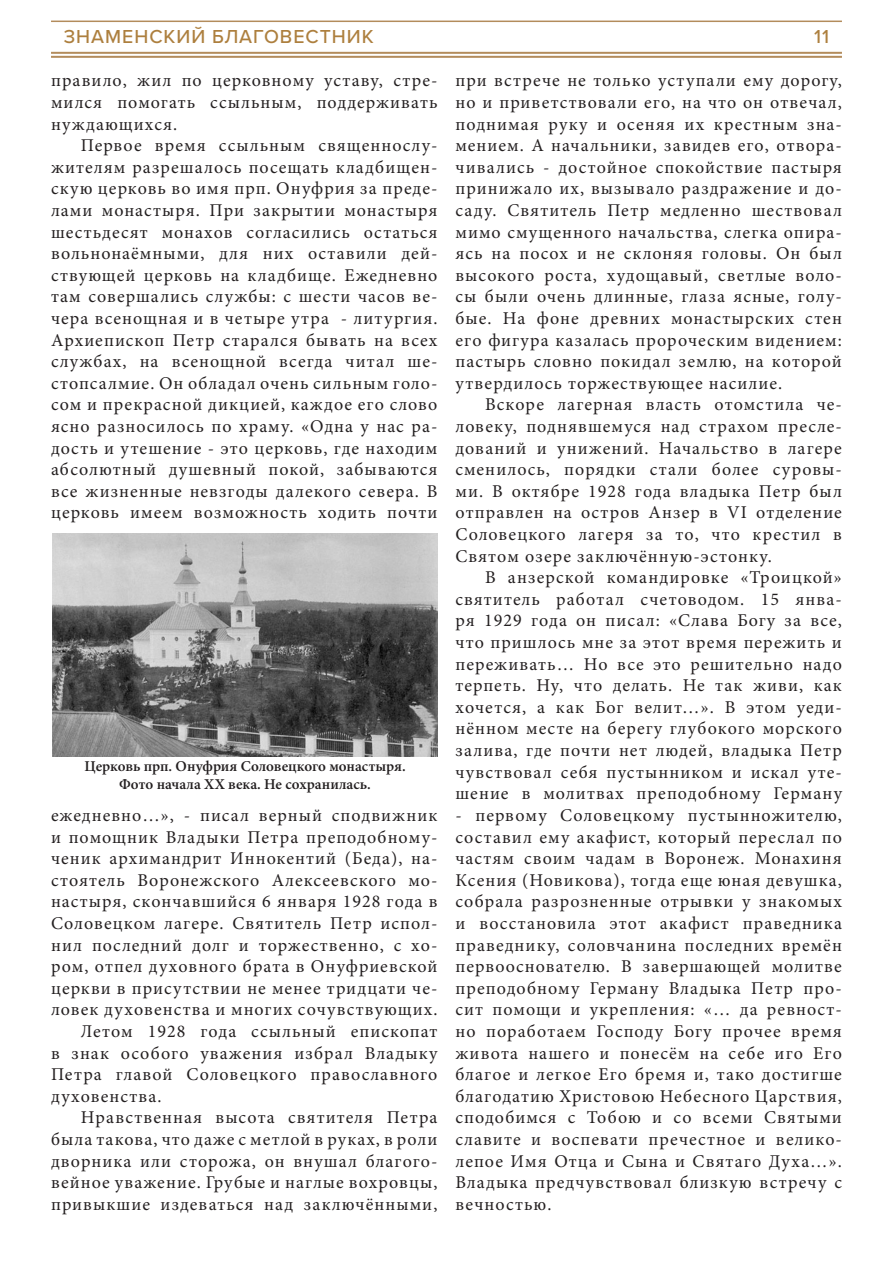
<style>
.page{position:relative;width:893px;height:1263px;background:#fff}
.page>*{position:absolute;margin:0;border:0;box-sizing:border-box;transform-origin:0 0}
.t1{font:500 19.5px "Proxima Nova";letter-spacing:.05em;color:#ad7f3e}
.t2{font:18px/21.6px "Minion Pro";letter-spacing:.06em;color:#231f20;text-align:justify}
.t3{font:600 15px/18px "Minion Pro";color:#231f20;text-align:center}
</style>
<div class="page">
<hr style="left:51px;top:21px;width:791px;height:1px;background:#b38c5c">
<hr style="left:51px;top:52px;width:791px;height:2px;background:#b38c5c">
<hr style="left:51px;top:56px;width:791px;height:2px;background:#b38c5c">
<img style="left:53px;top:534px;width:384px;height:223px">
<p class="t1" style="left:64px;top:22px;width:311px">ЗНАМЕНСКИЙ БЛАГОВЕСТНИК</p>
<p class="t1" style="left:814px;top:22px;width:16px">11</p>
<p class="t2" style="left:51px;top:70px;width:388px">правило, жил по церковному уставу, стре&shy;мился помогать ссыльным, поддерживать нуждающихся.</p>
<p class="t2" style="left:51px;top:135px;width:388px;text-indent:30px">Первое время ссыльным священнослу&shy;жителям разрешалось посещать кладбищен&shy;скую церковь во имя прп. Онуфрия за преде&shy;лами монастыря. При закрытии монастыря шестьдесят монахов согласились остаться вольнонаёмными, для них оставили дей&shy;ствующей церковь на кладбище. Ежедневно там совершались службы: с шести часов ве&shy;чера всенощная и в четыре утра - литургия.<br>Архиепископ Петр старался бывать на всех службах, на всенощной всегда читал ше&shy;стопсалмие. Он обладал очень сильным голо&shy;сом и прекрасной дикцией, каждое его слово ясно разносилось по храму. «Одна у нас ра&shy;дость и утешение - это церковь, где находим абсолютный душевный покой, забываются все жизненные невзгоды далекого севера. В церковь имеем возможность ходить почти</p>
<p class="t2" style="left:455px;top:70px;width:388px">при встрече не только уступали ему дорогу, но и приветствовали его, на что он отвечал, поднимая руку и осеняя их крестным зна&shy;мением. А начальники, завидев его, отвора&shy;чивались - достойное спокойствие пастыря принижало их, вызывало раздражение и до&shy;саду. Святитель Петр медленно шествовал мимо смущенного начальства, слегка опира&shy;ясь на посох и не склоняя головы. Он был высокого роста, худощавый, светлые воло&shy;сы были очень длинные, глаза ясные, голу&shy;бые. На фоне древних монастырских стен его фигура казалась пророческим видением: пастырь словно покидал землю, на которой утвердилось торжествующее насилие.</p>
<p class="t2" style="left:455px;top:394px;width:388px;text-indent:30px">Вскоре лагерная власть отомстила че&shy;ловеку, поднявшемуся над страхом пресле&shy;дований и унижений. Начальство в лагере сменилось, порядки стали более суровы&shy;ми. В октябре 1928 года владыка Петр был отправлен на остров Анзер в VI отделение Соловецкого лагеря за то, что крестил в Святом озере заключённую-эстонку.</p>
<p class="t2" style="left:455px;top:567px;width:388px;text-indent:30px">В анзерской командировке «Троицкой» святитель работал счетоводом. 15 янва&shy;ря 1929 года он писал: «Слава Богу за все, что пришлось мне за этот время пережить и переживать… Но все это решительно надо терпеть. Ну, что делать. Не так живи, как хочется, а как Бог велит…». В этом уеди&shy;нённом месте на берегу глубокого морского залива, где почти нет людей, владыка Петр чувствовал себя пустынником и искал уте&shy;шение в молитвах преподобному Герману</p>
<p class="t2" style="left:455px;top:804px;width:388px">- первому Соловецкому пустынножителю, составил ему акафист, который переслал по частям своим чадам в Воронеж. Монахиня Ксения (Новикова), тогда еще юная девушка, собрала разрозненные отрывки у знакомых и восстановила этот акафист праведника праведнику, соловчанина последних времён первооснователю. В завершающей молитве преподобному Герману Владыка Петр про&shy;сит помощи и укрепления: «… да ревност&shy;но поработаем Господу Богу прочее время живота нашего и понесём на себе иго Его благое и легкое Его бремя и, тако достигше благодатию Христовою Небесного Царствия, сподобимся с Тобою и со всеми Святыми славите и воспевати пречестное и велико&shy;лепое Имя Отца и Сына и Святаго Духа…».<br>Владыка предчувствовал близкую встречу с вечностью.</p>
<p class="t3" style="left:84px;top:757px;width:323px">Церковь прп. Онуфрия Соловецкого монастыря.<br>Фото начала XX века. Не сохранилась.</p>
<p class="t2" style="left:51px;top:804px;width:388px">ежедневно…», - писал верный сподвижник</p>
<p class="t2" style="left:51px;top:826px;width:388px">и помощник Владыки Петра преподобному-</p>
<p class="t2" style="left:51px;top:848px;width:388px">ченик архимандрит Иннокентий (Беда), на-</p>
<p class="t2" style="left:51px;top:869px;width:388px">стоятель Воронежского Алексеевского мо-</p>
<p class="t2" style="left:51px;top:891px;width:388px">настыря, скончавшийся 6 января 1928 года в</p>
<p class="t2" style="left:51px;top:912px;width:388px">Соловецком лагере. Святитель Петр испол-</p>
<p class="t2" style="left:51px;top:934px;width:388px">нил последний долг и торжественно, с хо-</p>
<p class="t2" style="left:51px;top:956px;width:388px">ром, отпел духовного брата в Онуфриевской</p>
<p class="t2" style="left:51px;top:977px;width:388px">церкви в присутствии не менее тридцати че-</p>
<p class="t2" style="left:51px;top:999px;width:388px">ловек духовенства и многих сочувствующих.</p>
<p class="t2" style="left:81px;top:1020px;width:358px">Летом 1928 года ссыльный епископат</p>
<p class="t2" style="left:51px;top:1042px;width:388px">в знак особого уважения избрал Владыку</p>
<p class="t2" style="left:51px;top:1064px;width:388px">Петра главой Соловецкого православного</p>
<p class="t2" style="left:51px;top:1085px;width:112px">духовенства.</p>
<p class="t2" style="left:81px;top:1107px;width:358px">Нравственная высота святителя Петра</p>
<p class="t2" style="left:51px;top:1128px;width:388px">была такова, что даже с метлой в руках, в роли</p>
<p class="t2" style="left:51px;top:1150px;width:388px">дворника или сторожа, он внушал благого-</p>
<p class="t2" style="left:51px;top:1172px;width:388px">вейное уважение. Грубые и наглые вохровцы,</p>
<p class="t2" style="left:51px;top:1193px;width:388px">привыкшие издеваться над заключёнными,</p>
</div>
